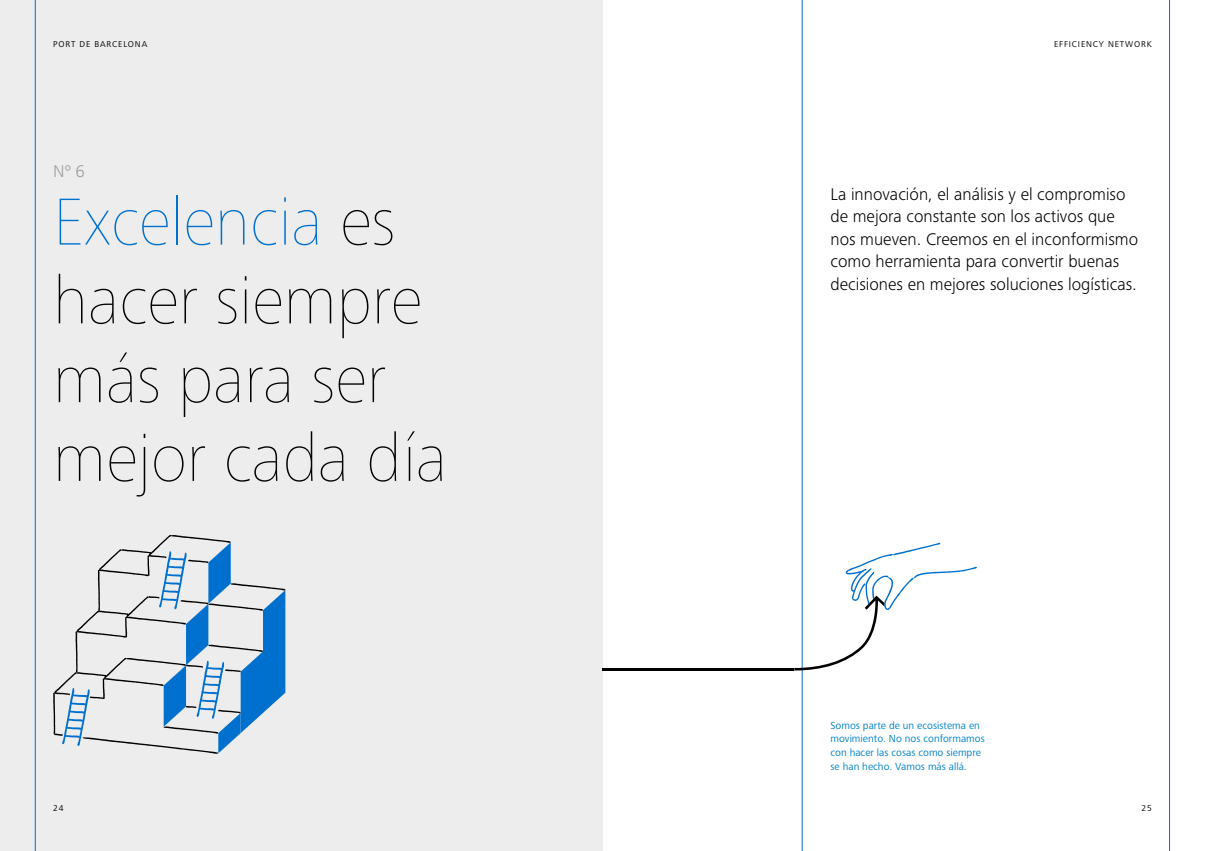
<style>
.page{position:relative;width:1205px;height:851px;background:#fff}
.page>*{position:absolute;margin:0;border:0;box-sizing:border-box;transform-origin:0 0}
.t1{font:900 68.75px/78.8px "Frutiger Next Pro";color:#000}
.t2{font:300 17.5px/22.5px "Frutiger Next Pro";color:#000}
.t3{font:300 17.5px "Frutiger Next Pro";color:#9d9d9c}
.t4{font:10.62px/13.8px "Frutiger Next Pro";color:#0081c9}
.t5{font:8.75px "Frutiger Next Pro";letter-spacing:.1em;color:#000}
.s1{color:#0070ce}
</style>
<div class="page">
<div style="left:0;top:0;width:602px;height:850px;background:#ededed"></div>
<hr style="left:35px;top:0;width:1px;height:850px;background:#0070ce">
<hr style="left:802px;top:0;width:1px;height:850px;background:#0070ce">
<hr style="left:1169px;top:0;width:1px;height:850px;background:#0070ce">
<svg style="left:53px;top:534px;width:232px;height:219px"></svg>
<svg style="left:794px;top:542px;width:183px;height:128px"></svg>
<hr style="left:602px;top:668px;width:192px;height:2px;background:#000">
<p class="t5" style="left:53px;top:39px;width:96px">PORT DE BARCELONA</p>
<p class="t5" style="left:1054px;top:39px;width:99px">EFFICIENCY NETWORK</p>
<p class="t3" style="left:53px;top:161px;width:33px">Nº 6</p>
<h1 class="t1" style="left:53px;top:182px;width:395px"><span class="s1">Excelencia</span> es hacer siempre más para ser mejor cada día</h1>
<p class="t2" style="left:830px;top:182px;width:309px">La innovación, el análisis y el compromiso de mejora constante son los activos que nos mueven. Creemos en el inconformismo como herramienta para convertir buenas decisiones en mejores soluciones logísticas.</p>
<p class="t4" style="left:830px;top:718px;width:156px">Somos parte de un ecosistema en movimiento. No nos conformamos con hacer las cosas como siempre se han hecho. Vamos más allá.</p>
<p class="t5" style="left:53px;top:802px;width:12px">24</p>
<p class="t5" style="left:1141px;top:802px;width:12px">25</p>
</div>
